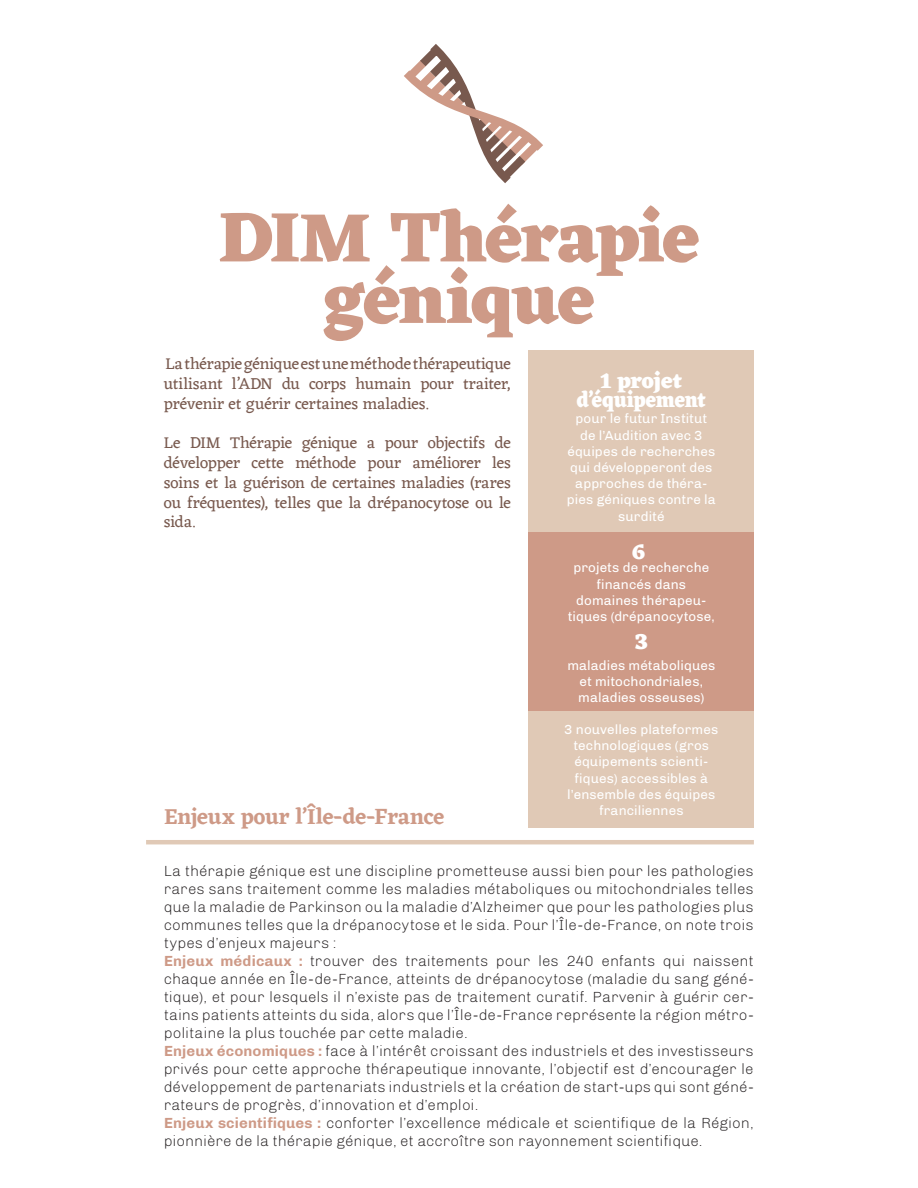
<style>
.page{position:relative;width:918px;height:1188px;background:#fff}
.page>*{position:absolute;margin:0;border:0;box-sizing:border-box;transform-origin:0 0}
.t1{font:800 72px/61.5px "Eczar";letter-spacing:-.025em;color:#ce9a87;text-align:center}
.t2{font:600 22.5px "Eczar";letter-spacing:-.015em;color:#ce9a87}
.t3{font:800 22.5px/19.5px "Eczar";letter-spacing:-.015em;color:#fff;text-align:center}
.t4{font:16.5px/19.8px "Eczar";letter-spacing:-.005em;color:#78594e;text-align:justify}
.t5{font:300 15px/18px "Chivo";letter-spacing:.005em;color:#231f20}
.t6{font:13.5px/16.2px "Chivo";letter-spacing:.01em;color:#fff;text-align:center}
.s1{font-weight:700;color:#ce9a87}
</style>
<div class="page">
<div style="left:529px;top:350px;width:225px;height:182px;background:#e0c9b6"></div>
<div style="left:529px;top:711px;width:225px;height:117px;background:#e0c9b6"></div>
<div style="left:529px;top:532px;width:225px;height:179px;background:#ce9a87"></div>
<hr style="left:146px;top:840px;width:608px;height:4px;background:#e0c9b6">
<svg style="left:404px;top:44px;width:139px;height:139px"></svg>
<h1 class="t1" style="left:218px;top:206px;width:483px">DIM Thérapie génique</h1>
<p class="t4" style="left:164px;top:355px;width:349px">La thérapie génique est une méthode thérapeutique utilisant l’ADN du corps humain pour traiter, prévenir et guérir certaines maladies.</p>
<p class="t4" style="left:164px;top:434px;width:349px">Le DIM Thérapie génique a pour objectifs de développer cette méthode pour améliorer les soins et la guérison de certaines maladies (rares ou fréquentes), telles que la drépanocytose ou le sida.</p>
<h2 class="t3" style="left:577px;top:370px;width:131px">1 projet d’équipement</h2>
<p class="t6" style="left:567px;top:411px;width:150px">pour le futur Institut de l’Audition avec 3 équipes de recherches qui développeront des approches de théra&shy;pies géniques contre la surdité</p>
<h2 class="t3" style="left:632px;top:541px;width:15px">6</h2>
<p class="t6" style="left:568px;top:560px;width:148px">projets de recherche financés dans domaines thérapeu&shy;tiques (drépanocytose,</p>
<p class="t6" style="left:567px;top:657px;width:149px">maladies métaboliques et mitochondriales, maladies osseuses)</p>
<h2 class="t3" style="left:634px;top:632px;width:15px">3</h2>
<p class="t6" style="left:564px;top:721px;width:156px">3 nouvelles plateformes technologiques (gros équipements scienti&shy;fiques) accessibles à l’ensemble des équipes franciliennes</p>
<h2 class="t2" style="left:164px;top:803px;width:282px">Enjeux pour l’Île-de-France</h2>
<p class="t5" style="left:164px;top:862px;width:591px">La thérapie génique est une discipline prometteuse aussi bien pour les pathologies rares sans traitement comme les maladies métaboliques ou mitochondriales telles que la maladie de Parkinson ou la maladie d’Alzheimer que pour les pathologies plus communes telles que la drépanocytose et le sida. Pour l’Île-de-France, on note trois types d’enjeux majeurs :<br><span class="s1">Enjeux médicaux :</span> trouver des traitements pour les 240 enfants qui naissent chaque année en Île-de-France, atteints de drépanocytose (maladie du sang géné&shy;tique), et pour lesquels il n’existe pas de traitement curatif. Parvenir à guérir cer&shy;tains patients atteints du sida, alors que l’Île-de-France représente la région métro&shy;politaine la plus touchée par cette maladie.<br><span class="s1">Enjeux économiques :</span> face à l’intérêt croissant des industriels et des investisseurs privés pour cette approche thérapeutique innovante, l’objectif est d’encourager le développement de partenariats industriels et la création de start-ups qui sont géné&shy;rateurs de progrès, d’innovation et d’emploi.<br><span class="s1">Enjeux scientifiques :</span> conforter l’excellence médicale et scientifique de la Région, pionnière de la thérapie génique, et accroître son rayonnement scientifique.</p>
</div>
